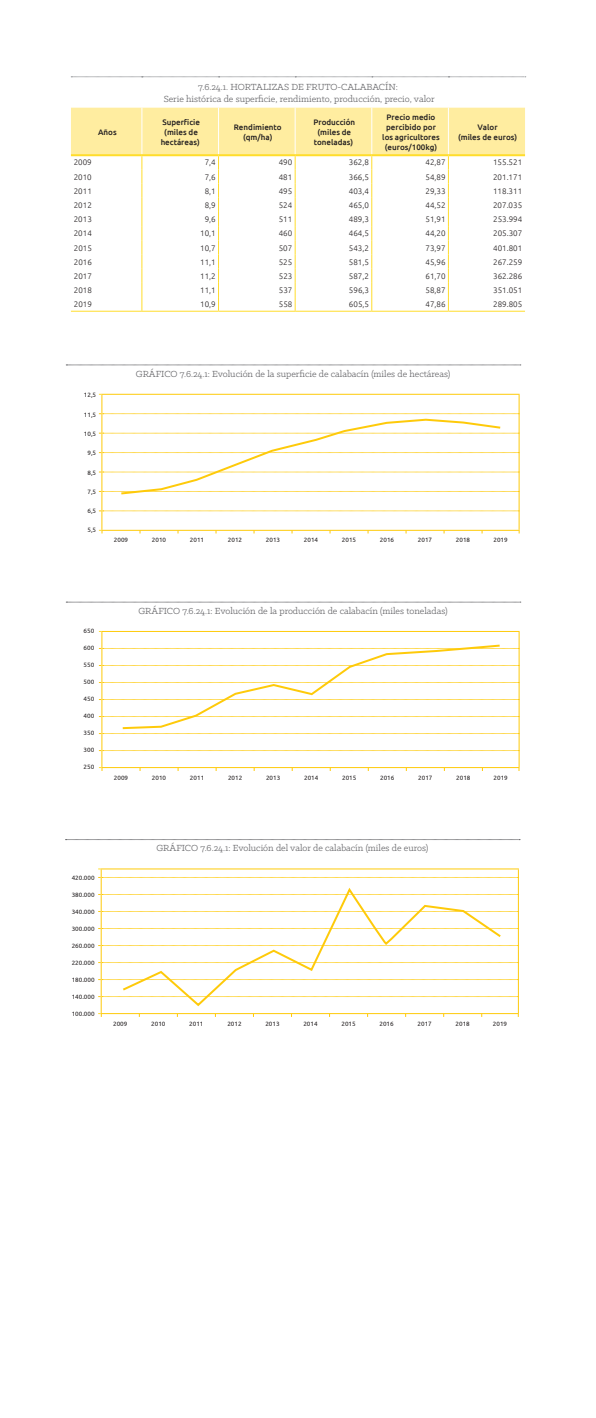
<style>
.page{position:relative;width:596px;height:1418px;background:#fff}
.page>*{position:absolute;margin:0;border:0;box-sizing:border-box;transform-origin:0 0}
.t1{font:10px/12px "Klinic Slab";color:#636366;text-align:center}
.t2{font:300 8px "Ubuntu";color:#231f20}
.t3{font:500 8px/10px "Ubuntu";color:#231f20;text-align:center}
.t4{font:6.3px "Ubuntu";color:#231f20}
</style>
<div class="page">
<svg style="left:71px;top:77px;width:454px;height:1px"></svg>
<svg style="left:71px;top:108px;width:453px;height:203px"></svg>
<hr style="left:71px;top:154px;width:71px;height:2px;background:#ffdd2b">
<hr style="left:142px;top:154px;width:76px;height:2px;background:#ffdd2b">
<hr style="left:218px;top:154px;width:77px;height:2px;background:#ffdd2b">
<hr style="left:295px;top:154px;width:76px;height:2px;background:#ffdd2b">
<hr style="left:371px;top:154px;width:77px;height:2px;background:#ffdd2b">
<hr style="left:448px;top:154px;width:76px;height:2px;background:#ffdd2b">
<hr style="left:71px;top:311px;width:71px;height:1px;background:#ffdd2b">
<hr style="left:142px;top:311px;width:76px;height:1px;background:#ffdd2b">
<hr style="left:218px;top:311px;width:77px;height:1px;background:#ffdd2b">
<hr style="left:295px;top:311px;width:76px;height:1px;background:#ffdd2b">
<hr style="left:371px;top:311px;width:77px;height:1px;background:#ffdd2b">
<hr style="left:448px;top:311px;width:76px;height:1px;background:#ffdd2b">
<svg style="left:66px;top:365px;width:454px;height:1px"></svg>
<svg style="left:99px;top:394px;width:420px;height:139px"></svg>
<svg style="left:66px;top:602px;width:454px;height:1px"></svg>
<svg style="left:99px;top:631px;width:420px;height:140px"></svg>
<svg style="left:98px;top:868px;width:420px;height:148px"></svg>
<svg style="left:65px;top:839px;width:454px;height:1px"></svg>
<svg style="left:121px;top:880px;width:381px;height:127px"></svg>
<p class="t1" style="left:163px;top:81px;width:272px">7.6.24.1. HORTALIZAS DE FRUTO-CALABACÍN:<br>Serie histórica de superficie, rendimiento, producción, precio, valor</p>
<p class="t3" style="left:98px;top:126px;width:20px">Años</p>
<p class="t3" style="left:160px;top:116px;width:41px">Superficie (miles de hectáreas)</p>
<p class="t3" style="left:234px;top:121px;width:49px">Rendimiento (qm/ha)</p>
<p class="t3" style="left:313px;top:116px;width:43px">Producción (miles de toneladas)</p>
<p class="t3" style="left:382px;top:111px;width:59px">Precio medio percibido por los agricultores (euros/100kg)</p>
<p class="t3" style="left:457px;top:121px;width:61px">Valor<br>(miles de euros)</p>
<p class="t2" style="left:74px;top:158px;width:20px">2009</p>
<p class="t2" style="left:204px;top:158px;width:12px">7,4</p>
<p class="t2" style="left:278px;top:158px;width:15px">490</p>
<p class="t2" style="left:348px;top:158px;width:22px">362,8</p>
<p class="t2" style="left:425px;top:158px;width:22px">42,87</p>
<p class="t2" style="left:493px;top:158px;width:31px">155.521</p>
<p class="t2" style="left:74px;top:172px;width:20px">2010</p>
<p class="t2" style="left:204px;top:172px;width:12px">7,6</p>
<p class="t2" style="left:278px;top:172px;width:15px">481</p>
<p class="t2" style="left:348px;top:172px;width:22px">366,5</p>
<p class="t2" style="left:425px;top:172px;width:22px">54,89</p>
<p class="t2" style="left:493px;top:172px;width:31px">201.171</p>
<p class="t2" style="left:74px;top:186px;width:20px">2011</p>
<p class="t2" style="left:204px;top:186px;width:12px">8,1</p>
<p class="t2" style="left:278px;top:186px;width:15px">495</p>
<p class="t2" style="left:348px;top:186px;width:22px">403,4</p>
<p class="t2" style="left:425px;top:186px;width:22px">29,33</p>
<p class="t2" style="left:493px;top:186px;width:31px">118.311</p>
<p class="t2" style="left:74px;top:200px;width:20px">2012</p>
<p class="t2" style="left:204px;top:200px;width:12px">8,9</p>
<p class="t2" style="left:278px;top:200px;width:15px">524</p>
<p class="t2" style="left:348px;top:200px;width:22px">465,0</p>
<p class="t2" style="left:425px;top:200px;width:22px">44,52</p>
<p class="t2" style="left:493px;top:200px;width:31px">207.035</p>
<p class="t2" style="left:74px;top:214px;width:20px">2013</p>
<p class="t2" style="left:204px;top:214px;width:12px">9,6</p>
<p class="t2" style="left:278px;top:214px;width:15px">511</p>
<p class="t2" style="left:349px;top:214px;width:22px">489,3</p>
<p class="t2" style="left:425px;top:214px;width:22px">51,91</p>
<p class="t2" style="left:493px;top:214px;width:31px">253.994</p>
<p class="t2" style="left:74px;top:229px;width:20px">2014</p>
<p class="t2" style="left:200px;top:229px;width:17px">10,1</p>
<p class="t2" style="left:278px;top:229px;width:15px">460</p>
<p class="t2" style="left:349px;top:229px;width:22px">464,5</p>
<p class="t2" style="left:425px;top:229px;width:22px">44,20</p>
<p class="t2" style="left:493px;top:229px;width:31px">205.307</p>
<p class="t2" style="left:74px;top:243px;width:20px">2015</p>
<p class="t2" style="left:200px;top:243px;width:17px">10,7</p>
<p class="t2" style="left:278px;top:243px;width:15px">507</p>
<p class="t2" style="left:349px;top:243px;width:22px">543,2</p>
<p class="t2" style="left:425px;top:243px;width:22px">73,97</p>
<p class="t2" style="left:493px;top:243px;width:31px">401.801</p>
<p class="t2" style="left:74px;top:257px;width:20px">2016</p>
<p class="t2" style="left:200px;top:257px;width:17px">11,1</p>
<p class="t2" style="left:278px;top:257px;width:15px">525</p>
<p class="t2" style="left:349px;top:257px;width:22px">581,5</p>
<p class="t2" style="left:425px;top:257px;width:22px">45,96</p>
<p class="t2" style="left:493px;top:257px;width:31px">267.259</p>
<p class="t2" style="left:74px;top:271px;width:20px">2017</p>
<p class="t2" style="left:200px;top:271px;width:17px">11,2</p>
<p class="t2" style="left:278px;top:271px;width:15px">523</p>
<p class="t2" style="left:349px;top:271px;width:22px">587,2</p>
<p class="t2" style="left:425px;top:271px;width:22px">61,70</p>
<p class="t2" style="left:493px;top:271px;width:31px">362.286</p>
<p class="t2" style="left:74px;top:285px;width:20px">2018</p>
<p class="t2" style="left:200px;top:285px;width:17px">11,1</p>
<p class="t2" style="left:278px;top:285px;width:15px">537</p>
<p class="t2" style="left:349px;top:285px;width:22px">596,3</p>
<p class="t2" style="left:425px;top:285px;width:22px">58,87</p>
<p class="t2" style="left:493px;top:285px;width:31px">351.051</p>
<p class="t2" style="left:74px;top:299px;width:20px">2019</p>
<p class="t2" style="left:200px;top:299px;width:17px">10,9</p>
<p class="t2" style="left:278px;top:299px;width:15px">558</p>
<p class="t2" style="left:349px;top:299px;width:22px">605,5</p>
<p class="t2" style="left:425px;top:299px;width:22px">47,86</p>
<p class="t2" style="left:493px;top:299px;width:31px">289.805</p>
<p class="t4" style="left:84px;top:391px;width:14px">12,5</p>
<p class="t4" style="left:84px;top:410px;width:14px">11,5</p>
<p class="t4" style="left:84px;top:430px;width:14px">10,5</p>
<p class="t4" style="left:87px;top:449px;width:10px">9,5</p>
<p class="t4" style="left:87px;top:468px;width:10px">8,5</p>
<p class="t4" style="left:87px;top:488px;width:10px">7,5</p>
<p class="t4" style="left:87px;top:507px;width:10px">6,5</p>
<p class="t4" style="left:87px;top:526px;width:10px">5,5</p>
<p class="t1" style="left:136px;top:367px;width:316px">GRÁFICO 7.6.24.1: Evolución de la superficie de calabacín (miles de hectáreas)</p>
<p class="t4" style="left:114px;top:536px;width:16px">2009</p>
<p class="t4" style="left:152px;top:536px;width:16px">2010</p>
<p class="t4" style="left:190px;top:536px;width:16px">2011</p>
<p class="t4" style="left:228px;top:536px;width:16px">2012</p>
<p class="t4" style="left:266px;top:536px;width:16px">2013</p>
<p class="t4" style="left:304px;top:536px;width:16px">2014</p>
<p class="t4" style="left:341px;top:536px;width:16px">2015</p>
<p class="t4" style="left:379px;top:536px;width:16px">2016</p>
<p class="t4" style="left:417px;top:536px;width:16px">2017</p>
<p class="t4" style="left:455px;top:536px;width:16px">2018</p>
<p class="t4" style="left:493px;top:536px;width:16px">2019</p>
<p class="t4" style="left:84px;top:627px;width:12px">650</p>
<p class="t4" style="left:84px;top:644px;width:12px">600</p>
<p class="t4" style="left:84px;top:661px;width:12px">550</p>
<p class="t4" style="left:84px;top:678px;width:12px">500</p>
<p class="t4" style="left:84px;top:695px;width:12px">450</p>
<p class="t4" style="left:84px;top:712px;width:12px">400</p>
<p class="t4" style="left:84px;top:729px;width:12px">350</p>
<p class="t4" style="left:84px;top:746px;width:12px">300</p>
<p class="t4" style="left:84px;top:763px;width:12px">250</p>
<p class="t1" style="left:138px;top:604px;width:310px">GRÁFICO 7.6.24.1: Evolución de la producción de calabacín (miles toneladas)</p>
<p class="t4" style="left:114px;top:773px;width:16px">2009</p>
<p class="t4" style="left:152px;top:773px;width:16px">2010</p>
<p class="t4" style="left:190px;top:773px;width:16px">2011</p>
<p class="t4" style="left:228px;top:773px;width:16px">2012</p>
<p class="t4" style="left:266px;top:773px;width:16px">2013</p>
<p class="t4" style="left:304px;top:773px;width:16px">2014</p>
<p class="t4" style="left:342px;top:773px;width:16px">2015</p>
<p class="t4" style="left:380px;top:773px;width:16px">2016</p>
<p class="t4" style="left:418px;top:773px;width:16px">2017</p>
<p class="t4" style="left:456px;top:773px;width:16px">2018</p>
<p class="t4" style="left:493px;top:773px;width:16px">2019</p>
<p class="t4" style="left:72px;top:873px;width:24px">420.000</p>
<p class="t4" style="left:72px;top:890px;width:24px">380.000</p>
<p class="t4" style="left:72px;top:907px;width:24px">340.000</p>
<p class="t4" style="left:72px;top:924px;width:24px">300.000</p>
<p class="t4" style="left:72px;top:941px;width:24px">260.000</p>
<p class="t4" style="left:72px;top:958px;width:24px">220.000</p>
<p class="t4" style="left:72px;top:975px;width:24px">180.000</p>
<p class="t4" style="left:72px;top:992px;width:24px">140.000</p>
<p class="t4" style="left:72px;top:1009px;width:24px">100.000</p>
<p class="t1" style="left:156px;top:841px;width:273px">GRÁFICO 7.6.24.1: Evolución del valor de calabacín (miles de euros)</p>
<p class="t4" style="left:113px;top:1019px;width:16px">2009</p>
<p class="t4" style="left:151px;top:1019px;width:16px">2010</p>
<p class="t4" style="left:189px;top:1019px;width:16px">2011</p>
<p class="t4" style="left:227px;top:1019px;width:16px">2012</p>
<p class="t4" style="left:265px;top:1019px;width:16px">2013</p>
<p class="t4" style="left:303px;top:1019px;width:16px">2014</p>
<p class="t4" style="left:341px;top:1019px;width:16px">2015</p>
<p class="t4" style="left:379px;top:1019px;width:16px">2016</p>
<p class="t4" style="left:417px;top:1019px;width:16px">2017</p>
<p class="t4" style="left:455px;top:1019px;width:16px">2018</p>
<p class="t4" style="left:492px;top:1019px;width:16px">2019</p>
</div>
